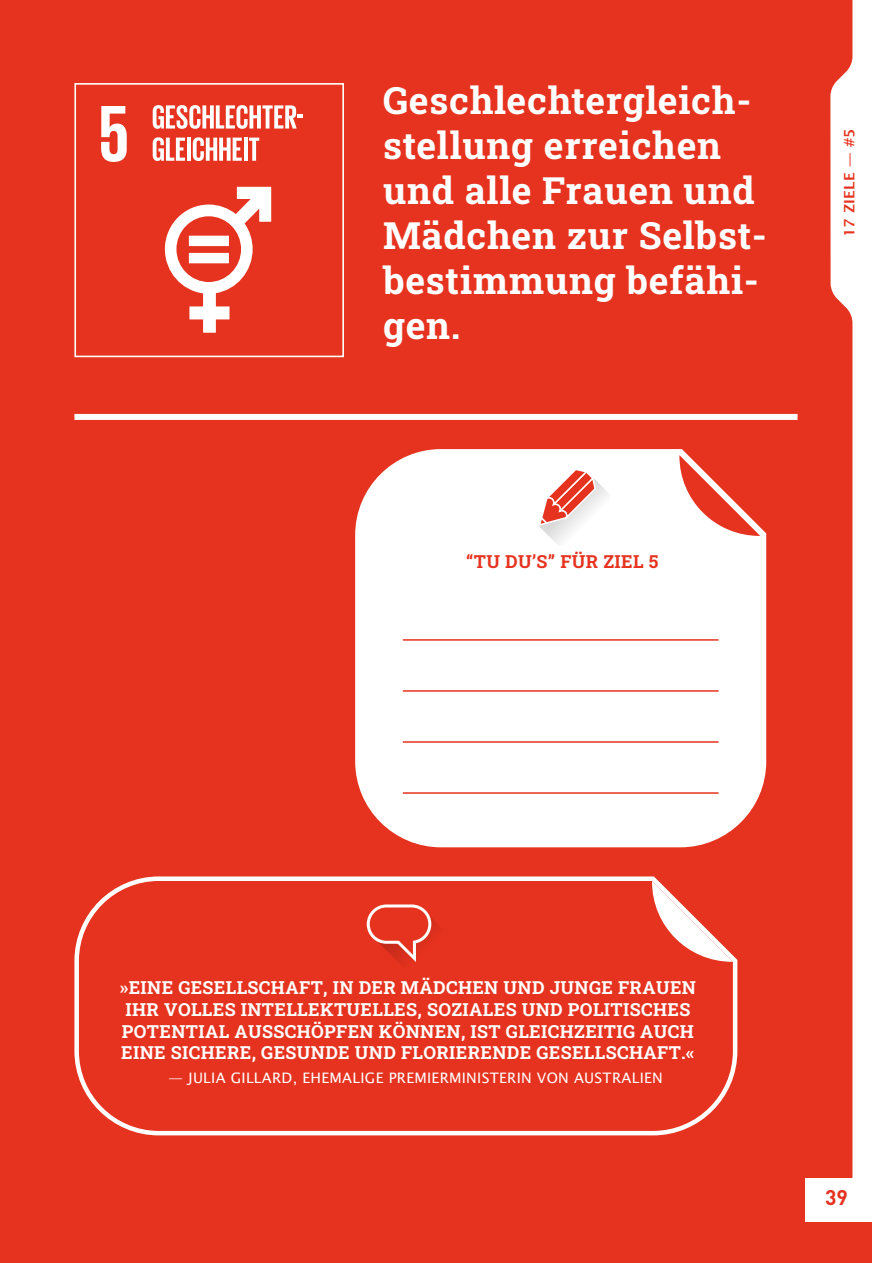
<style>
.page{position:relative;width:872px;height:1263px;background:#e6331f}
.page>*{position:absolute;margin:0;border:0;box-sizing:border-box;transform-origin:0 0}
.H3_Teaser{font:37.5px/45px "Roboto Slab";letter-spacing:.02em;color:#fff}
.t1{font:700 21px "DIN Pro";color:#e6331f}
.P_Fließtext{font:18px/21.6px "Roboto Slab";letter-spacing:.02em;color:#fff}
.Kapitelüberschrift{font:18px "Roboto Slab";letter-spacing:.02em;color:#e6331f}
.Kapitelüberschrift-2{font:14.4px "Lucida Sans";letter-spacing:.02em;color:#fff}
.t2{font:600 14.4px "Lucida Sans";letter-spacing:.02em;color:#e6331f}
</style>
<div class="page">
<svg style="left:101px;top:106px;width:26px;height:56px"></svg>
<svg style="left:165px;top:187px;width:106px;height:146px"></svg>
<div style="left:189px;top:236px;width:40px;height:10px;background:#fff"></div>
<div style="left:189px;top:253px;width:40px;height:10px;background:#fff"></div>
<svg style="left:153px;top:105px;width:150px;height:24px"></svg>
<svg style="left:153px;top:137px;width:32px;height:24px"></svg>
<hr style="left:187px;top:138px;width:4px;height:23px;background:#fff">
<svg style="left:193px;top:137px;width:49px;height:24px"></svg>
<hr style="left:244px;top:138px;width:3px;height:23px;background:#fff">
<svg style="left:249px;top:138px;width:10px;height:23px"></svg>
<svg style="left:830px;top:0;width:42px;height:1178px;fill:#fff"></svg>
<div style="left:805px;top:1178px;width:67px;height:43px;background:#fff"></div>
<div style="left:74px;top:83px;width:270px;height:274px;border:2px solid #fff"></div>
<svg style="left:74px;top:876px;width:664px;height:260px"></svg>
<svg style="left:652px;top:881px;width:81px;height:100px"></svg>
<svg style="left:365px;top:903px;width:82px;height:67px"></svg>
<div style="left:74px;top:414px;width:723px;height:6px;background:#fff"></div>
<div style="left:355px;top:449px;width:412px;height:399px;background:#fff"></div>
<svg style="left:679px;top:455px;width:81px;height:101px"></svg>
<hr style="left:403px;top:639px;width:315px;height:2px;background:#e6331f">
<hr style="left:403px;top:690px;width:315px;height:2px;background:#e6331f">
<hr style="left:403px;top:741px;width:315px;height:2px;background:#e6331f">
<hr style="left:403px;top:792px;width:315px;height:2px;background:#e6331f">
<svg style="left:538px;top:468px;width:72px;height:78px"></svg>
<h3 class="H3_Teaser" style="left:383px;top:77px;width:385px">Geschlechtergleich&shy;stellung erreichen und alle Frauen und<br>Mädchen zur Selbst&shy;bestimmung befähi&shy;gen.</h3>
<p class="t2" style="left:841px;top:237px;width:110px;rotate:-90deg">17 ZIELE — #5</p>
<p class="Kapitelüberschrift" style="left:466px;top:550px;width:194px">“TU DU’S” FÜR ZIEL 5</p>
<p class="P_Fließtext" style="left:120px;top:976px;width:577px">»EINE GESELLSCHAFT, IN DER MÄDCHEN UND JUNGE FRAUEN IHR VOLLES INTELLEKTUELLES, SOZIALES UND POLITISCHES POTENTIAL AUSSCHÖPFEN KÖNNEN, IST GLEICHZEITIG AUCH EINE SICHERE, GESUNDE UND FLORIERENDE GESELLSCHAFT.«</p>
<p class="Kapitelüberschrift-2" style="left:169px;top:1069px;width:496px">— JULIA GILLARD, EHEMALIGE PREMIERMINISTERIN VON AUSTRALIEN</p>
<p class="t1" style="left:825px;top:1183px;width:24px">39</p>
</div>
